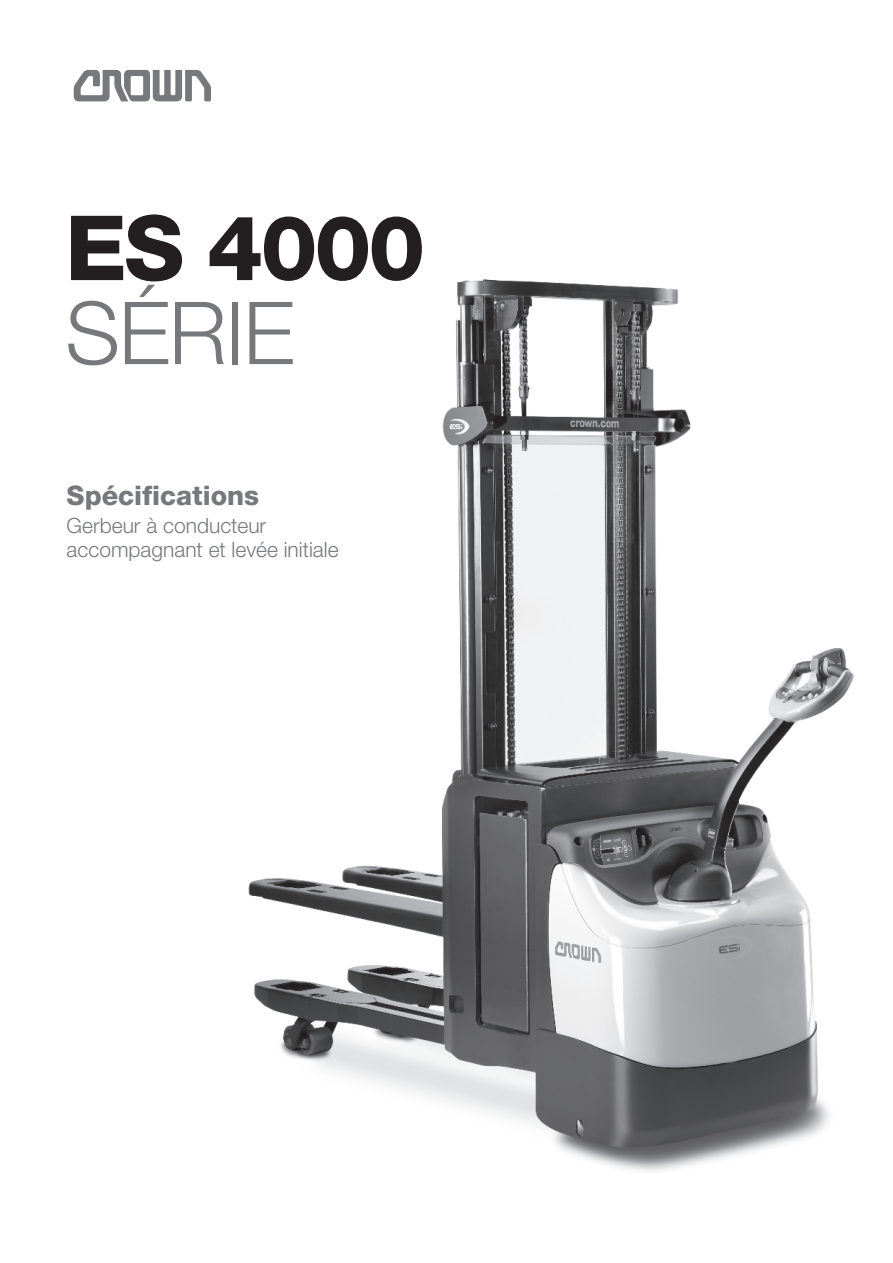
<style>
.page{position:relative;width:893px;height:1263px;background:#fff}
.page>*{position:absolute;margin:0;border:0;box-sizing:border-box;transform-origin:0 0}
.t1{font:800 90px "Helvetica Neue LT Std";letter-spacing:-.03em;color:#231f20}
.t2{font:300 87px "Helvetica Neue LT Std";letter-spacing:-.015em;color:#76787b}
.t3{font:63px "Crownlogo TT";color:#76787b}
.t4{font:800 27px "Helvetica Neue LT Std";color:#76787b}
.t5{font:300 21px/24px "Helvetica Neue LT Std";color:#76787b}
</style>
<div class="page">
<img style="left:248px;top:279px;width:606px;height:893px">
<h3 class="t3" style="left:70px;top:43px;width:150px">C</h3>
<h1 class="t1" style="left:65px;top:216px;width:361px">ES 4000</h1>
<h2 class="t2" style="left:65px;top:302px;width:231px">SÉRIE</h2>
<p class="t4" style="left:67px;top:486px;width:194px">Spécifications</p>
<p class="t5" style="left:67px;top:516px;width:273px">Gerbeur à conducteur accompagnant et levée initiale</p>
</div>
